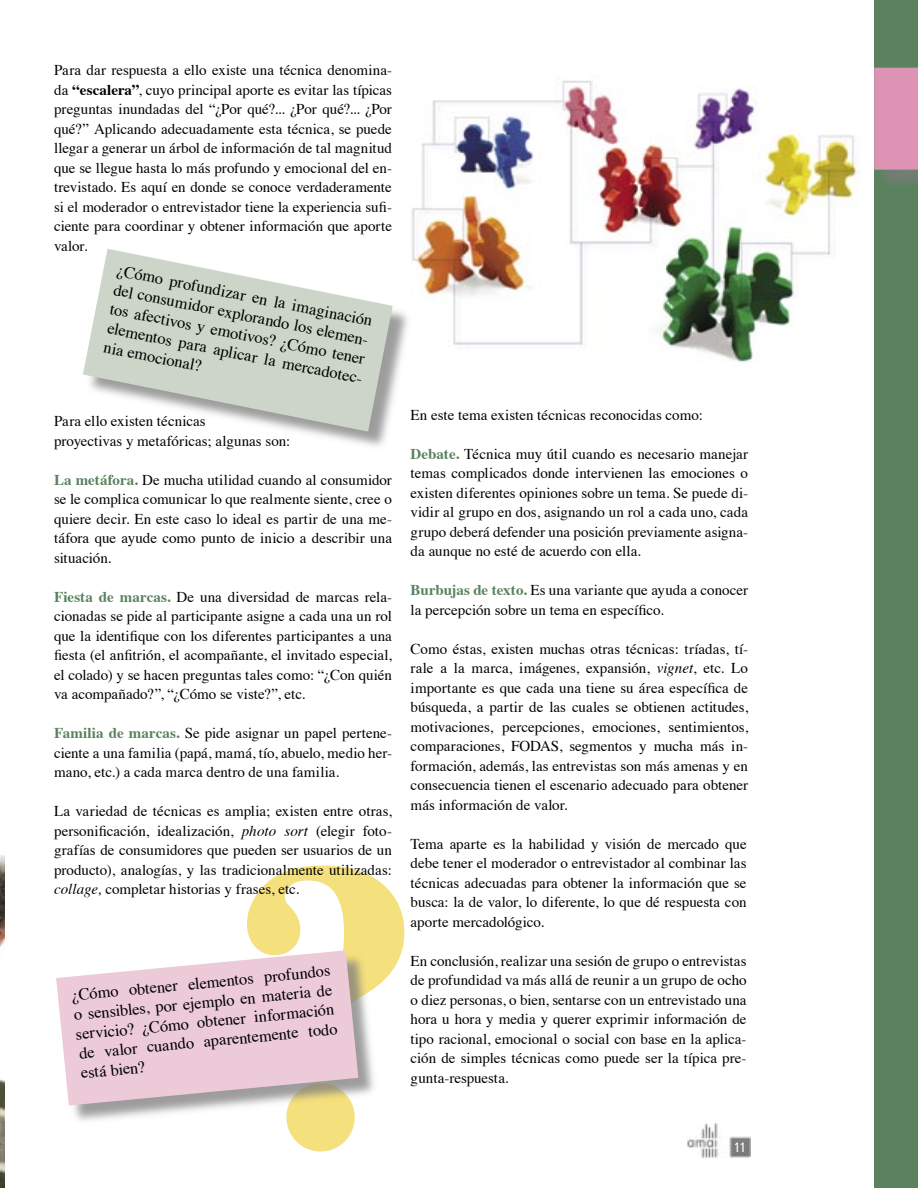
<style>
.page{position:relative;width:918px;height:1188px;background:#fff}
.page>*{position:absolute;margin:0;border:0;box-sizing:border-box;transform-origin:0 0}
.t1{font:16.5px/19.4px "Times";color:#000}
.t2{font:15px/19.5px "Times";color:#000;text-align:justify}
.t3{font:condensed 13.5px "Frutiger";color:#fff}
.s1{font-weight:700}
.s2{font-weight:700;color:#5a825e}
.s3{font-style:italic}
</style>
<div class="page">
<img style="left:686px;top:1124px;width:64px;height:33px">
<img style="left:411px;top:80px;width:447px;height:283px">
<svg style="left:247px;top:866px;width:157px;height:285px"></svg>
<div style="left:874px;top:0;width:44px;height:1188px;background:#5a825e"></div>
<div style="left:875px;top:68px;width:43px;height:122px;background:#7c7c7c;opacity:.75"></div>
<div style="left:874px;top:68px;width:44px;height:102px;background:#dd93b3"></div>
<img style="left:0;top:855px;width:4px;height:333px">
<div style="left:84px;top:250px;width:328px;height:201px;background:#7c7c7c;opacity:.75"></div>
<svg style="left:83px;top:249px;width:310px;height:183px;fill:#ccd5c7"></svg>
<div style="left:57px;top:952px;width:321px;height:174px;background:#7c7c7c;opacity:.75"></div>
<svg style="left:56px;top:950px;width:302px;height:156px;background:#e8cdd5"></svg>
<p class="t2" style="left:54px;top:59px;width:340px">Para dar respuesta a ello existe una técnica denomina&shy;da <span class="s1">“escalera”</span>, cuyo principal aporte es evitar las típicas preguntas inundadas del “¿Por qué?... ¿Por qué?... ¿Por qué?” Aplicando adecuadamente esta técnica, se puede llegar a generar un árbol de información de tal magnitud que se llegue hasta lo más profundo y emocional del en&shy;trevistado. Es aquí en donde se conoce verdaderamente si el moderador o entrevistador tiene la experiencia sufi&shy;ciente para coordinar y obtener información que aporte valor.</p>
<p class="t1" style="left:120px;top:260px;width:273px;rotate:11deg">¿Cómo profundizar en la imaginación del consumidor explorando los elemen&shy;tos afectivos y emotivos? ¿Cómo tener elementos para aplicar la mercadotec&shy;nia emocional?</p>
<p class="t2" style="left:54px;top:410px;width:153px">Para ello existen técnicas</p>
<p class="t2" style="left:54px;top:429px;width:238px">proyectivas y metafóricas; algunas son:</p>
<p class="t2" style="left:54px;top:468px;width:339px"><span class="s2">La metáfora.</span> De mucha utilidad cuando al consumidor se le complica comunicar lo que realmente siente, cree o quiere decir. En este caso lo ideal es partir de una me&shy;táfora que ayude como punto de inicio a describir una situación.</p>
<p class="t2" style="left:54px;top:585px;width:339px"><span class="s2">Fiesta de marcas.</span> De una diversidad de marcas rela&shy;cionadas se pide al participante asigne a cada una un rol que la identifique con los diferentes participantes a una fiesta (el anfitrión, el acompañante, el invitado especial, el colado) y se hacen preguntas tales como: “¿Con quién va acompañado?”, “¿Cómo se viste?”, etc.</p>
<p class="t2" style="left:54px;top:722px;width:339px"><span class="s2">Familia de marcas.</span> Se pide asignar un papel pertene&shy;ciente a una familia (papá, mamá, tío, abuelo, medio her&shy;mano, etc.) a cada marca dentro de una familia.</p>
<p class="t2" style="left:54px;top:800px;width:339px">La variedad de técnicas es amplia; existen entre otras, personificación, idealización, <span class="s3">photo sort</span> (elegir foto&shy;grafías de consumidores que pueden ser usuarios de un producto), analogías, y las tradicionalmente utilizadas: <span class="s3">collage,</span> completar historias y frases, etc.</p>
<p class="t1" style="left:71px;top:985px;width:262px;text-align:justify;rotate:-6deg">¿Cómo obtener elementos profundos o sensibles, por ejemplo en materia de servicio? ¿Cómo obtener información de valor cuando aparentemente todo está bien?</p>
<p class="t2" style="left:411px;top:404px;width:294px">En este tema existen técnicas reconocidas como:</p>
<p class="t2" style="left:411px;top:443px;width:339px"><span class="s2">Debate.</span> Técnica muy útil cuando es necesario manejar temas complicados donde intervienen las emociones o existen diferentes opiniones sobre un tema. Se puede di&shy;vidir al grupo en dos, asignando un rol a cada uno, cada grupo deberá defender una posición previamente asigna&shy;da aunque no esté de acuerdo con ella.</p>
<p class="t2" style="left:411px;top:579px;width:339px"><span class="s2">Burbujas de texto.</span> Es una variante que ayuda a conocer la percepción sobre un tema en específico.</p>
<p class="t2" style="left:411px;top:638px;width:339px">Como éstas, existen muchas otras técnicas: tríadas, tí&shy;rale a la marca, imágenes, expansión, <span class="s3">vignet</span>, etc. Lo importante es que cada una tiene su área específica de búsqueda, a partir de las cuales se obtienen actitudes, motivaciones, percepciones, emociones, sentimientos, comparaciones, FODAS, segmentos y mucha más in&shy;formación, además, las entrevistas son más amenas y en consecuencia tienen el escenario adecuado para obtener más información de valor.</p>
<p class="t2" style="left:411px;top:833px;width:338px">Tema aparte es la habilidad y visión de mercado que debe tener el moderador o entrevistador al combinar las técnicas adecuadas para obtener la información que se busca: la de valor, lo diferente, lo que dé respuesta con aporte mercadológico.</p>
<p class="t2" style="left:411px;top:950px;width:337px">En conclusión, realizar una sesión de grupo o entrevistas de profundidad va más allá de reunir a un grupo de ocho o diez personas, o bien, sentarse con un entrevistado una hora u hora y media y querer exprimir información de tipo racional, emocional o social con base en la aplica&shy;ción de simples técnicas como puede ser la típica pre&shy;gunta-respuesta.</p>
<p class="t3" style="left:734px;top:1140px;width:14px">11</p>
</div>
